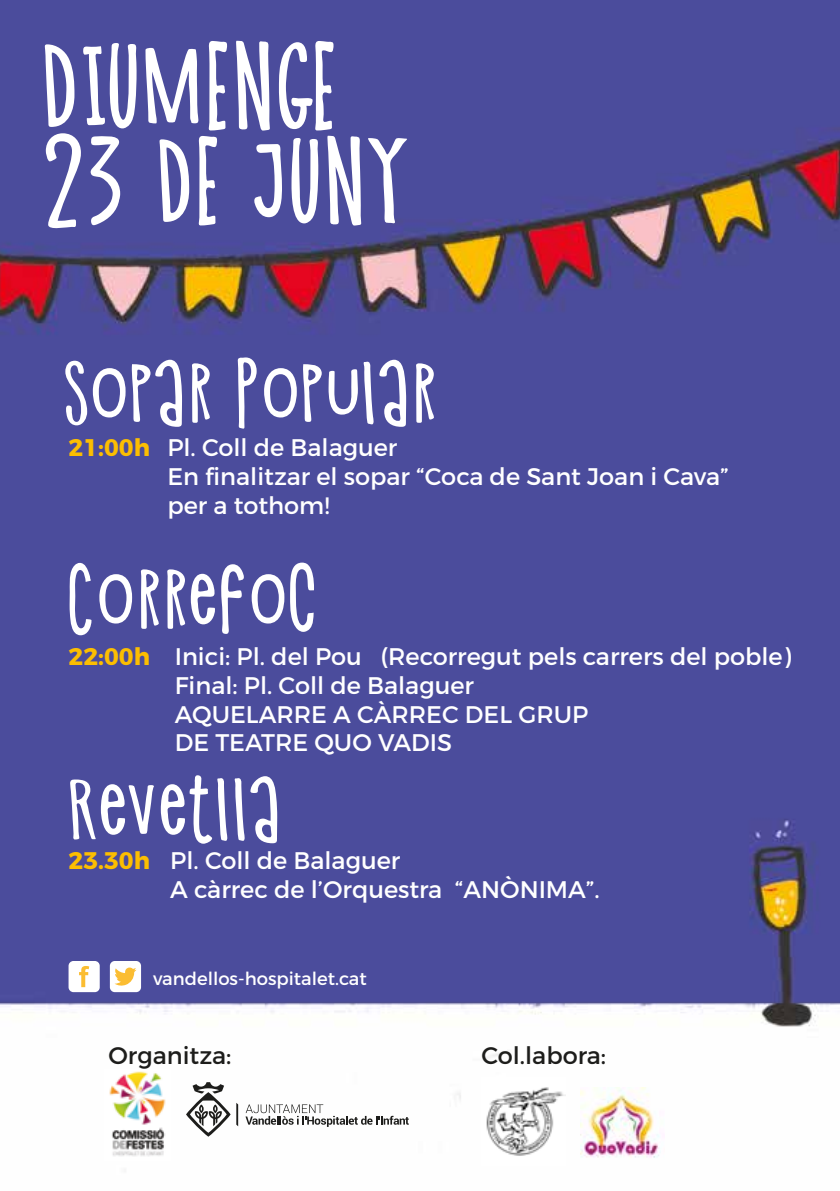
<style>
.page{position:relative;width:840px;height:1191px;background:#fff}
.page>*{position:absolute;margin:0;border:0;box-sizing:border-box;transform-origin:0 0}
.t1{font:98px/95px "Shnobel";color:#fff}
.t2{font:75.6px "Shnobel";color:#fff}
.t3{font:24px/28.8px "Montserrat";color:#fff}
.t4{font:24px "Montserrat";color:#1d1d1b}
.t5{font:700 24px "Montserrat";color:#fcbe01}
.t6{font:18px "Montserrat";color:#fff}
.s1{font-weight:700;color:#fcbe01}
</style>
<div class="page">
<img style="left:0;top:0;width:839px;height:1137px">
<svg style="left:245px;top:1104px;width:163px;height:23px"></svg>
<svg style="left:236px;top:1102px;width:2px;height:24px"></svg>
<svg style="left:186px;top:1082px;width:44px;height:54px"></svg>
<img style="left:104px;top:1069px;width:66px;height:87px">
<div style="left:68px;top:961px;width:32px;height:31px;background:#fff;border-radius:5px"></div>
<svg style="left:79px;top:966px;width:10px;height:21px"></svg>
<div style="left:110px;top:961px;width:31px;height:31px;background:#fff;border-radius:5px"></div>
<svg style="left:114px;top:967px;width:22px;height:19px"></svg>
<img style="left:481px;top:1077px;width:84px;height:79px">
<img style="left:580px;top:1087px;width:84px;height:71px">
<h1 class="t1" style="left:43px;top:38px;width:368px">DIUMENGE<br>23 DE JUNY</h1>
<h2 class="t2" style="left:63px;top:341px;width:377px">Sopar Popular</h2>
<p class="t3" style="left:167px;top:433px;width:563px">Pl. Coll de Balaguer<br>En finalitzar el sopar “Coca de Sant Joan i Cava” per a tothom!</p>
<p class="t5" style="left:68px;top:433px;width:83px">21:00h</p>
<h2 class="t2" style="left:68px;top:547px;width:253px">Correfoc</h2>
<p class="t3" style="left:175px;top:642px;width:617px;text-indent:-106px"><span class="s1">22:00h</span> Inici: Pl. del Pou (Recorregut pels carrers del poble)<br>Final: Pl. Coll de Balaguer<br>AQUELARRE A CÀRREC DEL GRUP<br>DE TEATRE QUO VADIS</p>
<h2 class="t2" style="left:68px;top:757px;width:216px">Revetlla</h2>
<p class="t5" style="left:68px;top:845px;width:83px">23.30h</p>
<p class="t3" style="left:170px;top:846px;width:431px">Pl. Coll de Balaguer<br>A càrrec de l’Orquestra “ANÒNIMA”.</p>
<p class="t6" style="left:153px;top:968px;width:215px">vandellos-hospitalet.cat</p>
<p class="t4" style="left:108px;top:1040px;width:124px">Organitza:</p>
<p class="t4" style="left:481px;top:1040px;width:126px">Col.labora:</p>
</div>
